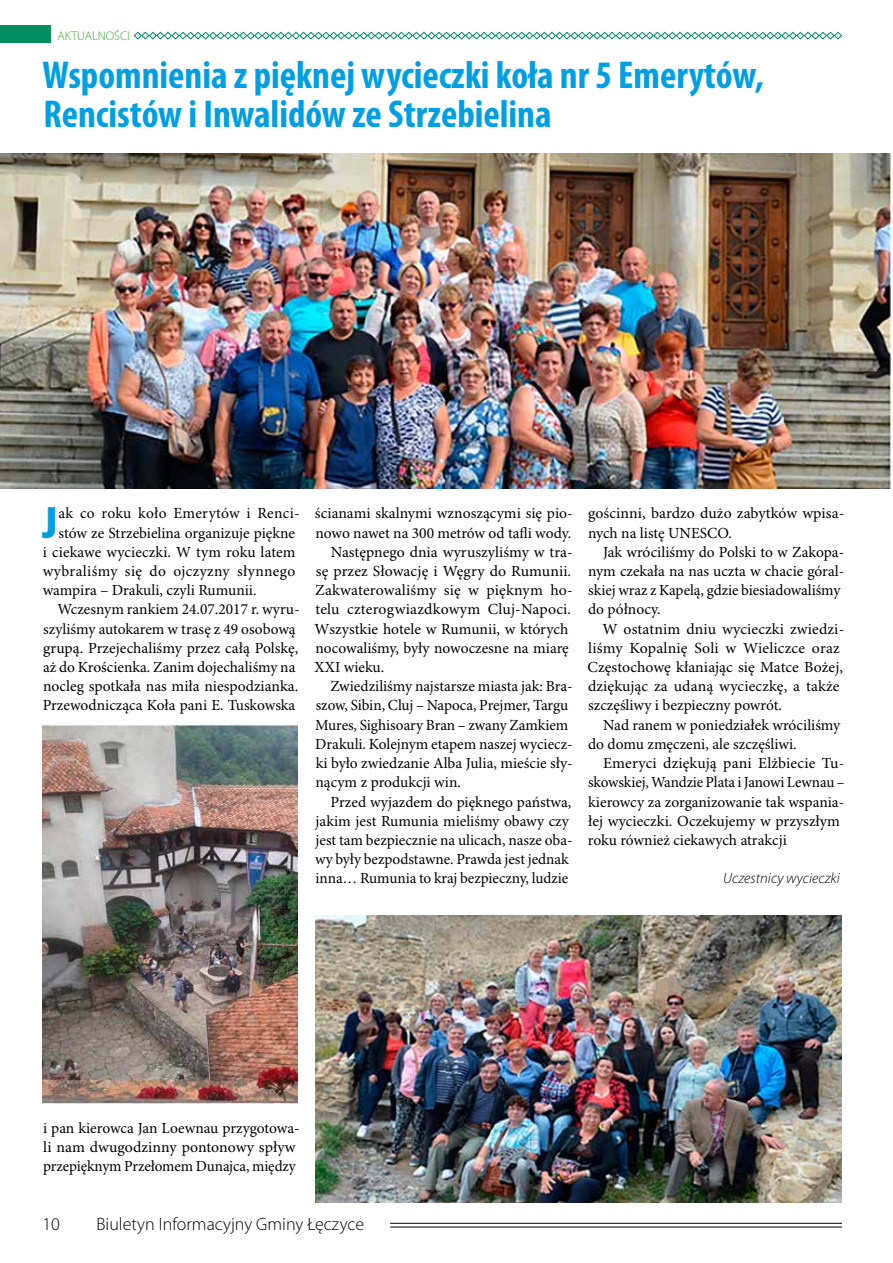
<style>
.page{position:relative;width:893px;height:1263px;background:#fff}
.page>*{position:absolute;margin:0;border:0;box-sizing:border-box;transform-origin:0 0}
.t1{font:700 condensed 40.95px "Bernino Sans";color:#009fe3}
.t2{font:700 condensed 39px/39px "Myriad Pro";color:#009fe3}
.t3{font:300 18px "Myriad Pro";color:#000}
.t4{font:15.45px/19.2px "Minion Pro";color:#000}
.t5{font:15.45px "Minion Pro";letter-spacing:.025em;color:#000}
.t6{font:15.45px "Minion Pro";letter-spacing:.02em;color:#000}
.t7{font:italic 300 15px "Myriad Pro";color:#000}
.t8{font:300 12.6px "Myriad Pro";color:#3fa535}
</style>
<div class="page">
<hr style="left:390px;top:1223px;width:452px;height:1px;background:#000">
<hr style="left:390px;top:1227px;width:452px;height:1px;background:#000">
<img style="left:0;top:154px;width:893px;height:334px">
<img style="left:43px;top:725px;width:254px;height:378px">
<img style="left:315px;top:915px;width:527px;height:288px">
<div style="left:0;top:26px;width:51px;height:17px;background:#018d5f"></div>
<svg style="left:133px;top:31px;width:709px;height:9px"></svg>
<p class="t8" style="left:57px;top:29px;width:74px">AKTUALNOŚCI</p>
<h2 class="t2" style="left:42px;top:56px;width:723px">Wspomnienia z pięknej wycieczki koła nr 5 Emerytów,<br>Rencistów i Inwalidów ze Strzebielina</h2>
<h1 class="t1" style="left:42px;top:498px;width:17px">J</h1>
<p class="t6" style="left:58px;top:504px;width:243px">ak co roku koło Emerytów i Renci-</p>
<p class="t4" style="left:59px;top:524px;width:238px">stów ze Strzebielina organizuje piękne</p>
<p class="t4" style="left:43px;top:543px;width:254px">i ciekawe wycieczki. W tym roku latem</p>
<p class="t5" style="left:43px;top:562px;width:254px">wybraliśmy się do ojczyzny słynnego</p>
<p class="t4" style="left:43px;top:581px;width:215px">wampira – Drakuli, czyli Rumunii.</p>
<p class="t4" style="left:57px;top:601px;width:244px">Wczesnym rankiem 24.07.2017 r. wyru-</p>
<p class="t4" style="left:43px;top:620px;width:254px">szyliśmy autokarem w trasę z 49 osobową</p>
<p class="t4" style="left:43px;top:639px;width:257px">grupą. Przejechaliśmy przez całą Polskę,</p>
<p class="t4" style="left:43px;top:658px;width:254px">aż do Krościenka. Zanim dojechaliśmy na</p>
<p class="t4" style="left:43px;top:677px;width:257px">nocleg spotkała nas miła niespodzianka.</p>
<p class="t4" style="left:43px;top:696px;width:254px">Przewodnicząca Koła pani E. Tuskowska</p>
<p class="t4" style="left:315px;top:504px;width:259px">ścianami skalnymi wznoszącymi się pio-</p>
<p class="t4" style="left:316px;top:524px;width:257px">nowo nawet na 300 metrów od tafli wody.</p>
<p class="t4" style="left:331px;top:543px;width:244px">Następnego dnia wyruszyliśmy w tra-</p>
<p class="t4" style="left:316px;top:562px;width:257px">sę przez Słowację i Węgry do Rumunii.</p>
<p class="t4" style="left:315px;top:581px;width:259px">Zakwaterowaliśmy się w pięknym ho-</p>
<p class="t4" style="left:315px;top:600px;width:257px">telu czterogwiazdkowym Cluj-Napoci.</p>
<p class="t4" style="left:314px;top:620px;width:256px">Wszystkie hotele w Rumunii, w których</p>
<p class="t4" style="left:316px;top:639px;width:255px">nocowaliśmy, były nowoczesne na miarę</p>
<p class="t4" style="left:315px;top:658px;width:71px">XXI wieku.</p>
<p class="t4" style="left:331px;top:677px;width:244px">Zwiedziliśmy najstarsze miasta jak: Bra-</p>
<p class="t4" style="left:316px;top:696px;width:254px">szow, Sibin, Cluj – Napoca, Prejmer, Targu</p>
<p class="t4" style="left:315px;top:716px;width:255px">Mures, Sighisoary Bran – zwany Zamkiem</p>
<p class="t4" style="left:315px;top:735px;width:259px">Drakuli. Kolejnym etapem naszej wyciecz-</p>
<p class="t4" style="left:316px;top:754px;width:258px">ki było zwiedzanie Alba Julia, mieście sły-</p>
<p class="t4" style="left:316px;top:773px;width:147px">nącym z produkcji win.</p>
<p class="t4" style="left:331px;top:793px;width:242px">Przed wyjazdem do pięknego państwa,</p>
<p class="t4" style="left:315px;top:812px;width:255px">jakim jest Rumunia mieliśmy obawy czy</p>
<p class="t4" style="left:315px;top:831px;width:259px">jest tam bezpiecznie na ulicach, nasze oba-</p>
<p class="t4" style="left:315px;top:850px;width:255px">wy były bezpodstawne. Prawda jest jednak</p>
<p class="t4" style="left:315px;top:869px;width:254px">inna… Rumunia to kraj bezpieczny, ludzie</p>
<p class="t4" style="left:588px;top:504px;width:258px">gościnni, bardzo dużo zabytków wpisa&shy;nych na listę UNESCO.</p>
<p class="t4" style="left:588px;top:543px;width:258px;text-indent:15px">Jak wróciliśmy do Polski to w Zakopa&shy;nym czekała na nas uczta w chacie góral&shy;skiej wraz z Kapelą, gdzie biesiadowaliśmy do północy.</p>
<p class="t4" style="left:588px;top:620px;width:258px;text-indent:15px">W ostatnim dniu wycieczki zwiedzi&shy;liśmy Kopalnię Soli w Wieliczce oraz Częstochowę kłaniając się Matce Bożej, dziękując za udaną wycieczkę, a także szczęśliwy i bezpieczny powrót.</p>
<p class="t4" style="left:588px;top:716px;width:254px;text-indent:15px">Nad ranem w poniedziałek wróciliśmy do domu zmęczeni, ale szczęśliwi.</p>
<p class="t4" style="left:588px;top:754px;width:258px;text-indent:15px">Emeryci dziękują pani Elżbiecie Tu&shy;skowskiej, Wandzie Plata i Janowi Lewnau – kierowcy za zorganizowanie tak wspania&shy;łej wycieczki. Oczekujemy w przyszłym roku również ciekawych atrakcji</p>
<p class="t7" style="left:723px;top:870px;width:118px">Uczestnicy wycieczki</p>
<p class="t4" style="left:43px;top:1119px;width:258px">i pan kierowca Jan Loewnau przygotowa&shy;li nam dwugodzinny pontonowy spływ przepięknym Przełomem Dunajca, między</p>
<p class="t3" style="left:43px;top:1214px;width:19px">10</p>
<p class="t3" style="left:97px;top:1214px;width:269px">Biuletyn Informacyjny Gminy Łęczyce</p>
</div>
